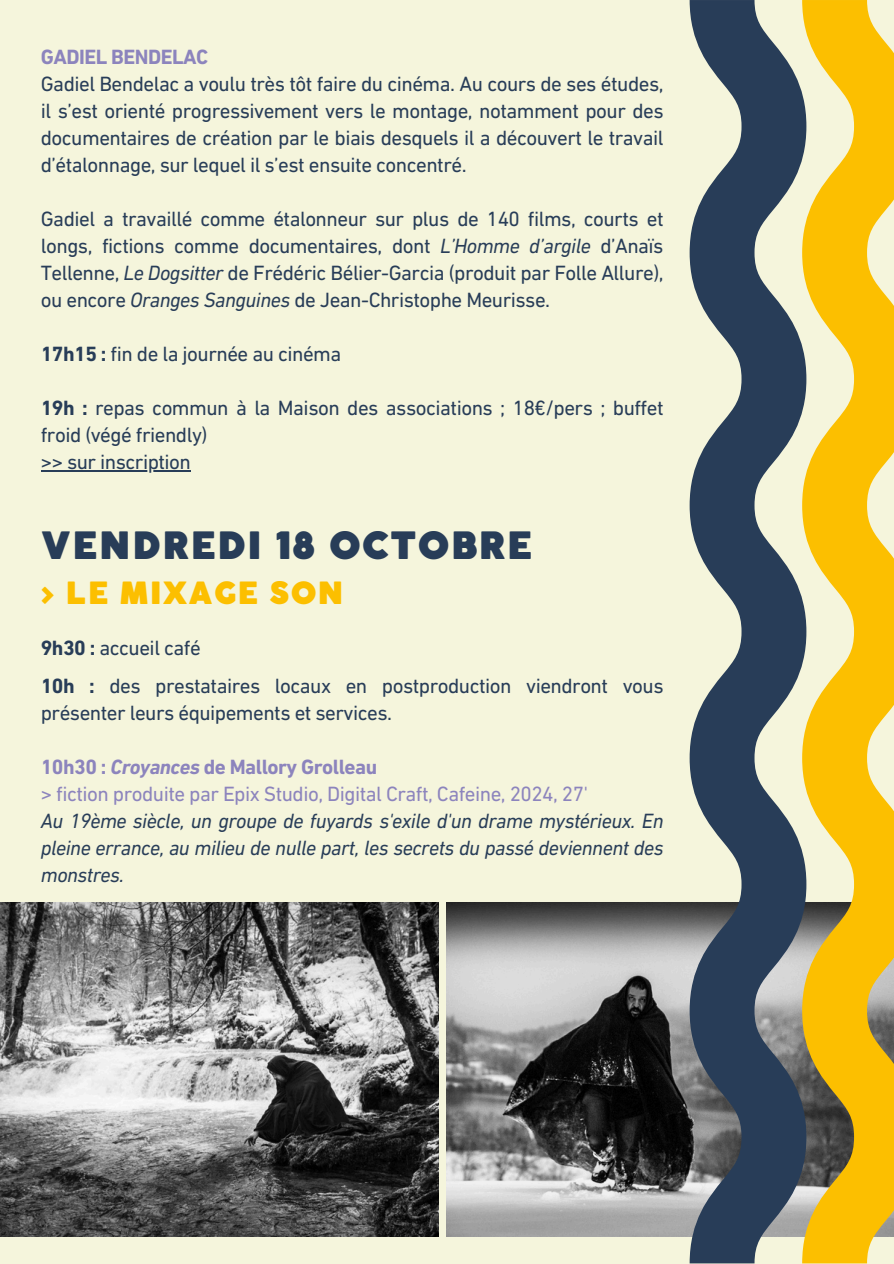
<style>
.page{position:relative;width:894px;height:1264px;background:#fff}
.page>*{position:absolute;margin:0;border:0;box-sizing:border-box;transform-origin:0 0}
.t1{font:900 37.2px "Coco Gothic";letter-spacing:.03em;color:#283d58}
.t2{font:900 30.3px "Coco Gothic";letter-spacing:.03em;color:#fcbf00}
.t3{font:21px/27px "DIN Next LT Pro";letter-spacing:-.025em;color:#283d58;text-align:justify}
.t4{font:italic 21px/27px "DIN Next LT Pro";letter-spacing:-.025em;color:#283d58;text-align:justify}
.t5{font:21px "DIN Next LT Pro";letter-spacing:-.025em;color:#8c84bd}
.t6{font:700 21px "DIN Next LT Pro";letter-spacing:-.025em;color:#8c84bd}
.s1{font-style:italic}
.s2{font-weight:700}
</style>
<div class="page">
<div style="left:0;top:0;width:893px;height:1263px;background:#f5f5dc"></div>
<img style="left:0;top:902px;width:438px;height:334px">
<img style="left:446px;top:902px;width:243px;height:334px">
<svg style="left:689px;top:0;width:112px;height:1263px;fill:#283d58"></svg>
<hr style="left:41px;top:470px;width:149px;height:1px;background:#283d58">
<svg style="left:801px;top:0;width:92px;height:1263px;fill:#fcbf00"></svg>
<p class="t6" style="left:41px;top:48px;width:169px">GADIEL BENDELAC</p>
<p class="t3" style="left:41px;top:72px;width:624px">Gadiel Bendelac a voulu très tôt faire du cinéma. Au cours de ses études, il s’est orienté progressivement vers le montage, notamment pour des documentaires de création par le biais desquels il a découvert le travail d’étalonnage, sur lequel il s’est ensuite concentré.</p>
<p class="t3" style="left:41px;top:207px;width:624px">Gadiel a travaillé comme étalonneur sur plus de 140 films, courts et longs, fictions comme documentaires, dont <span class="s1">L’Homme d’argile</span> d’Anaïs Tellenne, <span class="s1">Le Dogsitter</span> de Frédéric Bélier-Garcia (produit par Folle Allure), ou encore <span class="s1">Oranges Sanguines</span> de Jean-Christophe Meurisse.</p>
<p class="t3" style="left:41px;top:342px;width:302px"><span class="s2">17h15 :</span> fin de la journée au cinéma</p>
<p class="t3" style="left:41px;top:396px;width:624px;text-align:left"><span class="s2">19h :</span> repas commun à la Maison des associations ; 18€/pers ; buffet froid (végé friendly)<br>&gt;&gt; sur inscription</p>
<h1 class="t1" style="left:41px;top:531px;width:493px">VENDREDI 18 OCTOBRE</h1>
<h1 class="t2" style="left:41px;top:581px;width:304px">&gt; LE MIXAGE SON</h1>
<p class="t3" style="left:41px;top:636px;width:161px"><span class="s2">9h30 :</span> accueil café</p>
<p class="t3" style="left:41px;top:674px;width:624px"><span class="s2">10h :</span> des prestataires locaux en postproduction viendront vous présenter leurs équipements et services.</p>
<p class="t6" style="left:41px;top:758px;width:338px">10h30 : <span class="s1">Croyances</span> de Mallory Grolleau</p>
<p class="t5" style="left:41px;top:785px;width:548px">&gt; fiction produite par Epix Studio, Digital Craft, Cafeine, 2024, 27'</p>
<p class="t4" style="left:41px;top:809px;width:624px">Au 19ème siècle, un groupe de fuyards s'exile d'un drame mystérieux. En pleine errance, au milieu de nulle part, les secrets du passé deviennent des monstres.</p>
</div>
